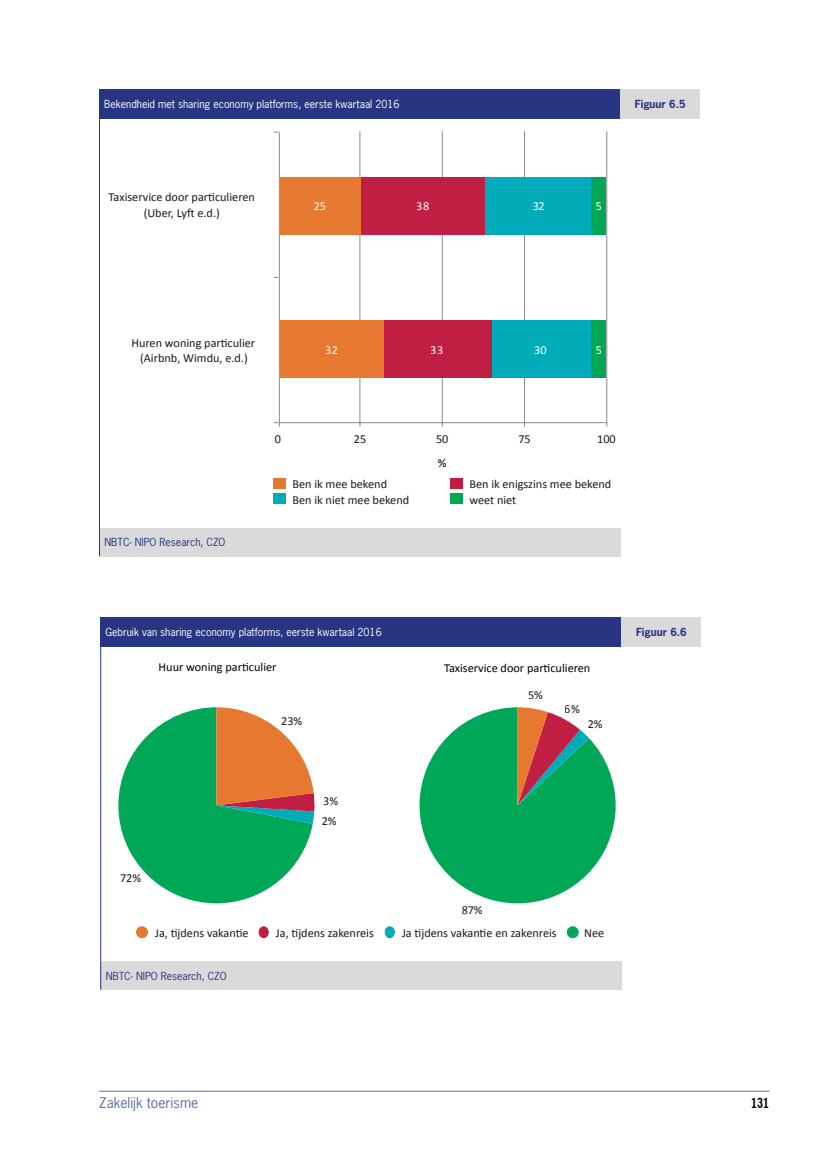
<style>
.page{position:relative;width:819px;height:1166px;background:#fff}
.page>*{position:absolute;margin:0;border:0;box-sizing:border-box;transform-origin:0 0}
.t1{font:14px "News Gothic Std";color:#5a71a2}
.t2{font:700 condensed 14px "News Gothic BT";color:#000}
.t3{font:12.25px/15.8px "Calibri";color:#1b1919;text-align:center}
.t4{font:12.25px "Calibri";color:#000}
.t5{font:12.25px "Calibri";color:#fff}
.t6{font:10.5px "News Gothic Std";color:#fff}
.t7{font:10.5px "News Gothic Std";color:#273583}
.t8{font:700 10.5px "News Gothic Std";color:#273583}
</style>
<div class="page">
<hr style="left:99px;top:1091px;width:670px;height:1px;background:#5a71a2">
<div style="left:100px;top:617px;width:521px;height:30px;background:#273583"></div>
<div style="left:621px;top:617px;width:80px;height:30px;background:#dadada"></div>
<div style="left:101px;top:961px;width:521px;height:28px;background:#dadada"></div>
<hr style="left:100px;top:647px;width:1px;height:314px;background:#273583">
<svg style="left:100px;top:961px;width:1px;height:28px"></svg>
<svg style="left:118px;top:707px;width:195px;height:196px;fill:#00a756"></svg>
<svg style="left:216px;top:707px;width:98px;height:117px"></svg>
<svg style="left:419px;top:707px;width:196px;height:196px;fill:#00a756"></svg>
<svg style="left:517px;top:707px;width:72px;height:98px;background:#7e8463"></svg>
<div style="left:136px;top:926px;width:12px;height:12px;background:#e6782f;border-radius:50%"></div>
<svg style="left:258px;top:926px;width:11px;height:12px"></svg>
<svg style="left:384px;top:926px;width:11px;height:12px"></svg>
<div style="left:566px;top:926px;width:13px;height:12px;background:#00a756;border-radius:50%"></div>
<div style="left:99px;top:89px;width:521px;height:30px;background:#273583"></div>
<div style="left:620px;top:89px;width:79px;height:30px;background:#dadada"></div>
<div style="left:99px;top:528px;width:521px;height:28px;background:#dadada"></div>
<hr style="left:99px;top:119px;width:1px;height:409px;background:#273583">
<svg style="left:99px;top:528px;width:1px;height:28px"></svg>
<hr style="left:359px;top:131px;width:1px;height:291px;background:#8a8b89">
<hr style="left:442px;top:131px;width:1px;height:291px;background:#8a8b89">
<hr style="left:524px;top:131px;width:1px;height:291px;background:#8a8b89">
<hr style="left:606px;top:131px;width:1px;height:291px;background:#8a8b89">
<hr style="left:279px;top:132px;width:1px;height:291px;background:#8a8b89">
<hr style="left:279px;top:422px;width:327px;height:1px;background:#8a8b89">
<svg style="left:274px;top:422px;width:6px;height:4px"></svg>
<div style="left:590px;top:177px;width:16px;height:57px;background:#00a756"></div>
<div style="left:590px;top:320px;width:16px;height:58px;background:#00a756"></div>
<div style="left:485px;top:177px;width:105px;height:57px;background:#00acba"></div>
<div style="left:492px;top:320px;width:98px;height:58px;background:#00acba"></div>
<div style="left:361px;top:177px;width:124px;height:57px;background:#c11e43"></div>
<div style="left:383px;top:320px;width:109px;height:58px;background:#c11e43"></div>
<div style="left:280px;top:177px;width:81px;height:57px;background:#e6782f"></div>
<div style="left:280px;top:320px;width:103px;height:58px;background:#e6782f"></div>
<div style="left:273px;top:478px;width:12px;height:10px;background:#e6782f"></div>
<div style="left:450px;top:478px;width:12px;height:10px;background:#c11e43"></div>
<div style="left:273px;top:493px;width:12px;height:11px;background:#00acba"></div>
<div style="left:450px;top:493px;width:12px;height:11px;background:#00a756"></div>
<p class="t6" style="left:104px;top:98px;width:297px">Bekendheid met sharing economy platforms, eerste kwartaal 2016</p>
<p class="t8" style="left:634px;top:97px;width:52px">Figuur 6.5</p>
<p class="t3" style="left:109px;top:189px;width:148px">Taxiservice door par-culieren (Uber, Lyo e.d.)</p>
<p class="t5" style="left:313px;top:198px;width:14px">25</p>
<p class="t5" style="left:417px;top:198px;width:14px">38</p>
<p class="t5" style="left:532px;top:198px;width:14px">32</p>
<p class="t5" style="left:595px;top:198px;width:8px">5</p>
<p class="t3" style="left:131px;top:335px;width:125px">Huren woning par-culier (Airbnb, Wimdu, e.d.)</p>
<p class="t5" style="left:326px;top:342px;width:14px">32</p>
<p class="t5" style="left:431px;top:342px;width:14px">33</p>
<p class="t5" style="left:534px;top:342px;width:14px">30</p>
<p class="t5" style="left:595px;top:342px;width:8px">5</p>
<p class="t7" style="left:104px;top:536px;width:122px">NBTC- NIPO Research, CZO</p>
<p class="t3" style="left:275px;top:431px;width:8px">0</p>
<p class="t3" style="left:354px;top:431px;width:14px">25</p>
<p class="t3" style="left:436px;top:431px;width:14px">50</p>
<p class="t3" style="left:518px;top:431px;width:14px">75</p>
<p class="t3" style="left:597px;top:431px;width:20px">100</p>
<p class="t4" style="left:438px;top:455px;width:10px">%</p>
<p class="t3" style="left:292px;top:476px;width:96px">Ben ik mee bekend</p>
<p class="t3" style="left:469px;top:476px;width:143px">Ben ik enigszins mee bekend</p>
<p class="t3" style="left:292px;top:492px;width:118px">Ben ik niet mee bekend</p>
<p class="t3" style="left:469px;top:492px;width:49px">weet niet</p>
<p class="t6" style="left:105px;top:625px;width:278px">Gebruik van sharing economy platforms, eerste kwartaal 2016</p>
<p class="t8" style="left:636px;top:625px;width:52px">Figuur 6.6</p>
<p class="t4" style="left:159px;top:659px;width:119px">Huur woning par-culier</p>
<p class="t4" style="left:444px;top:660px;width:148px">Taxiservice door par-culieren</p>
<p class="t3" style="left:120px;top:870px;width:23px">72%</p>
<p class="t3" style="left:281px;top:713px;width:23px">23%</p>
<p class="t3" style="left:323px;top:793px;width:16px">3%</p>
<p class="t3" style="left:321px;top:813px;width:16px">2%</p>
<p class="t3" style="left:528px;top:687px;width:16px">5%</p>
<p class="t3" style="left:565px;top:701px;width:16px">6%</p>
<p class="t3" style="left:587px;top:716px;width:16px">2%</p>
<p class="t3" style="left:461px;top:902px;width:23px">87%</p>
<p class="t3" style="left:155px;top:925px;width:95px">Ja, -jdens vakan-e</p>
<p class="t3" style="left:276px;top:925px;width:99px">Ja, -jdens zakenreis</p>
<p class="t3" style="left:402px;top:925px;width:156px">Ja -jdens vakan-e en zakenreis</p>
<p class="t3" style="left:584px;top:925px;width:22px">Nee</p>
<p class="t7" style="left:106px;top:969px;width:122px">NBTC- NIPO Research, CZO</p>
<p class="t1" style="left:99px;top:1094px;width:100px">Zakelijk toerisme</p>
<p class="t2" style="left:751px;top:1094px;width:20px">131</p>
</div>
